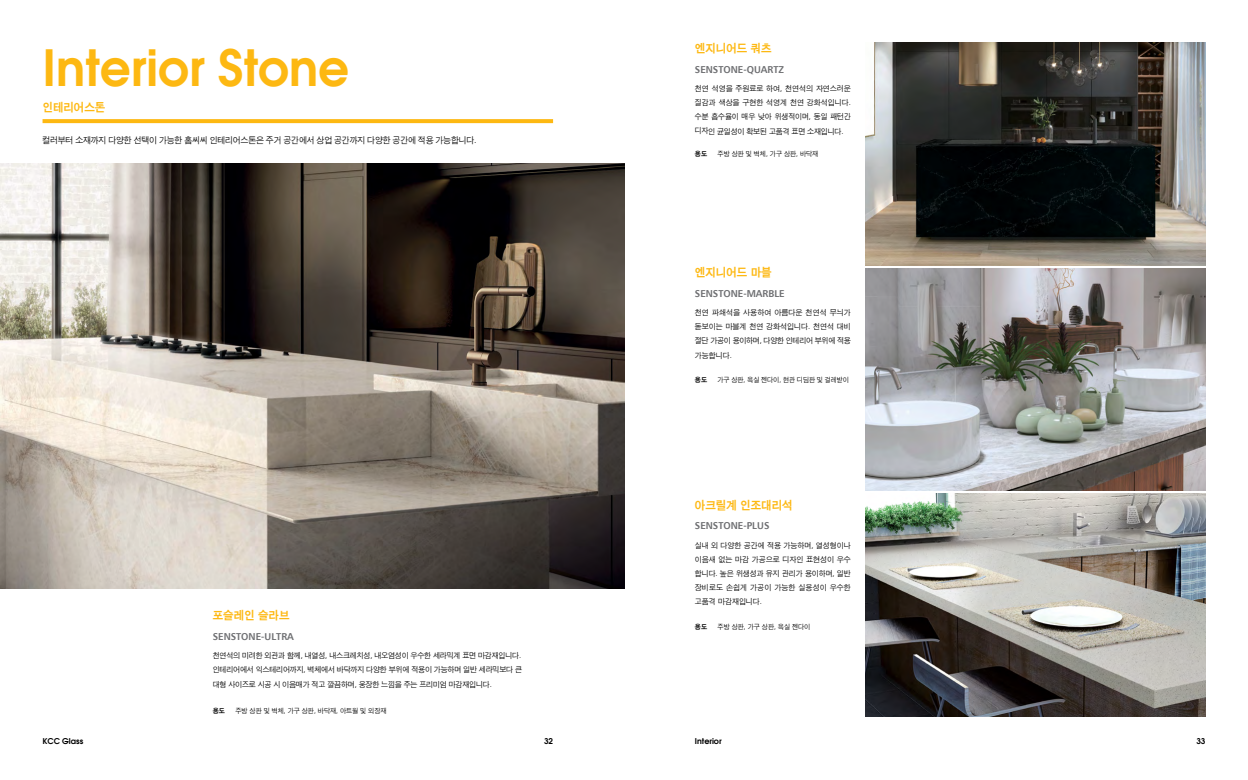
<style>
.page{position:relative;width:1248px;height:780px;background:#fff}
.page>*{position:absolute;margin:0;border:0;box-sizing:border-box;transform-origin:0 0}
.t1{font:600 50px "Avant Garde";color:#fdb812}
.t2{font:12px "Sand Kg";color:#fdb812}
.t3{font:10px "Humanist 777 BT Bold B";color:#6d6e71}
.t4{font:9px "Sand Jg";letter-spacing:-.02em;color:#000}
.t5{font:8px/14.2px "Sand Jg";letter-spacing:-.01em;color:#000;text-align:justify}
.t6{font:600 8px "Avant Garde";color:#000}
.t7{font:7px "Sand Jg";color:#000}
.t8{font:7px "Sand Kg";color:#000}
.s1{font-family:"Humanist 777 BT Light B"}
</style>
<div class="page">
<img style="left:0;top:163px;width:624px;height:425px">
<img style="left:865px;top:43px;width:340px;height:222px">
<img style="left:865px;top:268px;width:340px;height:222px">
<img style="left:865px;top:493px;width:340px;height:223px">
<svg style="left:43px;top:119px;width:510px;height:4px;background:#fdba19"></svg>
<h1 class="t1" style="left:43px;top:34px;width:308px">Interior Stone</h1>
<h2 class="t2" style="left:43px;top:101px;width:64px">인테리어스톤</h2>
<p class="t4" style="left:43px;top:136px;width:435px">컬러부터 소재까지 다양한 선택이 가능한 홈씨씨 인테리어스톤은 주거 공간에서 상업 공간까지 다양한 공간에 적용 가능합니다<span class="s1">.</span></p>
<h2 class="t2" style="left:213px;top:609px;width:78px">포슬레인 슬라브</h2>
<p class="t3" style="left:213px;top:630px;width:83px">SENSTONE-ULTRA</p>
<p class="t5" style="left:213px;top:648px;width:311px">천연석의 미려한 외관과 함께<span class="s1">,</span> 내열성<span class="s1">,</span> 내스크레치성<span class="s1">,</span> 내오염성이 우수한 세라믹계 표면 마감재입니다<span class="s1">. </span>인테리어에서 익스테리어까지<span class="s1">,</span> 벽체에서 바닥까지 다양한 부위에 적용이 가능하며 일반 세라믹보다 큰 대형 사이즈로 시공 시 이음매가 적고 깔끔하며<span class="s1">,</span> 웅장한 느낌을 주는 프리미엄 마감재입니다<span class="s1">.</span></p>
<p class="t8" style="left:213px;top:707px;width:14px">용도</p>
<p class="t7" style="left:235px;top:707px;width:153px">주방 상판 및 벽체<span class="s1">,</span> 가구 상판<span class="s1">,</span> 바닥재<span class="s1">,</span> 아트월 및 외장재</p>
<h2 class="t2" style="left:694px;top:42px;width:78px">엔지니어드 쿼츠</h2>
<p class="t3" style="left:694px;top:63px;width:91px">SENSTONE-QUARTZ</p>
<p class="t5" style="left:694px;top:82px;width:157px">천연 석영을 주원료로 하여<span class="s1">,</span> 천연석의 자연스러운 질감과 색상을 구현한 석영계 천연 강화석입니다<span class="s1">. </span>수분 흡수율이 매우 낮아 위생적이며<span class="s1">,</span> 동일 패턴간 디자인 균일성이 확보된 고품격 표면 소재입니다<span class="s1">.</span></p>
<p class="t8" style="left:694px;top:150px;width:14px">용도</p>
<p class="t7" style="left:717px;top:150px;width:102px">주방 상판 및 벽체<span class="s1">,</span> 가구 상판<span class="s1">,</span> 바닥재</p>
<h2 class="t2" style="left:694px;top:266px;width:78px">엔지니어드 마블</h2>
<p class="t3" style="left:694px;top:287px;width:91px">SENSTONE-MARBLE</p>
<p class="t5" style="left:694px;top:305px;width:157px">천연 파쇄석을 사용하여 아름다운 천연석 무늬가 돋보이는 마블계 천연 강화석입니다<span class="s1">.</span> 천연석 대비 절단 가공이 용이하며<span class="s1">,</span> 다양한 인테리어 부위에 적용 가능합니다<span class="s1">.</span></p>
<p class="t8" style="left:694px;top:376px;width:14px">용도</p>
<p class="t7" style="left:717px;top:376px;width:133px">가구 상판<span class="s1">,</span> 욕실 젠다이<span class="s1">,</span> 현관 디딤판 및 걸레받이</p>
<h2 class="t2" style="left:694px;top:499px;width:99px">아크릴계 인조대리석</h2>
<p class="t3" style="left:694px;top:519px;width:76px">SENSTONE-PLUS</p>
<p class="t5" style="left:694px;top:538px;width:157px">실내 외 다양한 공간에 적용 가능하며<span class="s1">,</span> 열성형이나 이음새 없는 마감 가공으로 디자인 표현성이 우수 합니다<span class="s1">.</span> 높은 위생성과 유지 관리가 용이하며<span class="s1">,</span> 일반 장비로도 손쉽게 가공이 가능한 실용성이 우수한 고품격 마감재입니다<span class="s1">.</span></p>
<p class="t8" style="left:694px;top:623px;width:14px">용도</p>
<p class="t7" style="left:717px;top:623px;width:94px">주방 상판<span class="s1">,</span> 가구 상판<span class="s1">,</span> 욕실 젠다이</p>
<p class="t6" style="left:43px;top:736px;width:42px">KCC Glass</p>
<p class="t6" style="left:544px;top:736px;width:10px">32</p>
<p class="t6" style="left:1196px;top:736px;width:10px">33</p>
<p class="t6" style="left:694px;top:736px;width:28px">Interior</p>
</div>
